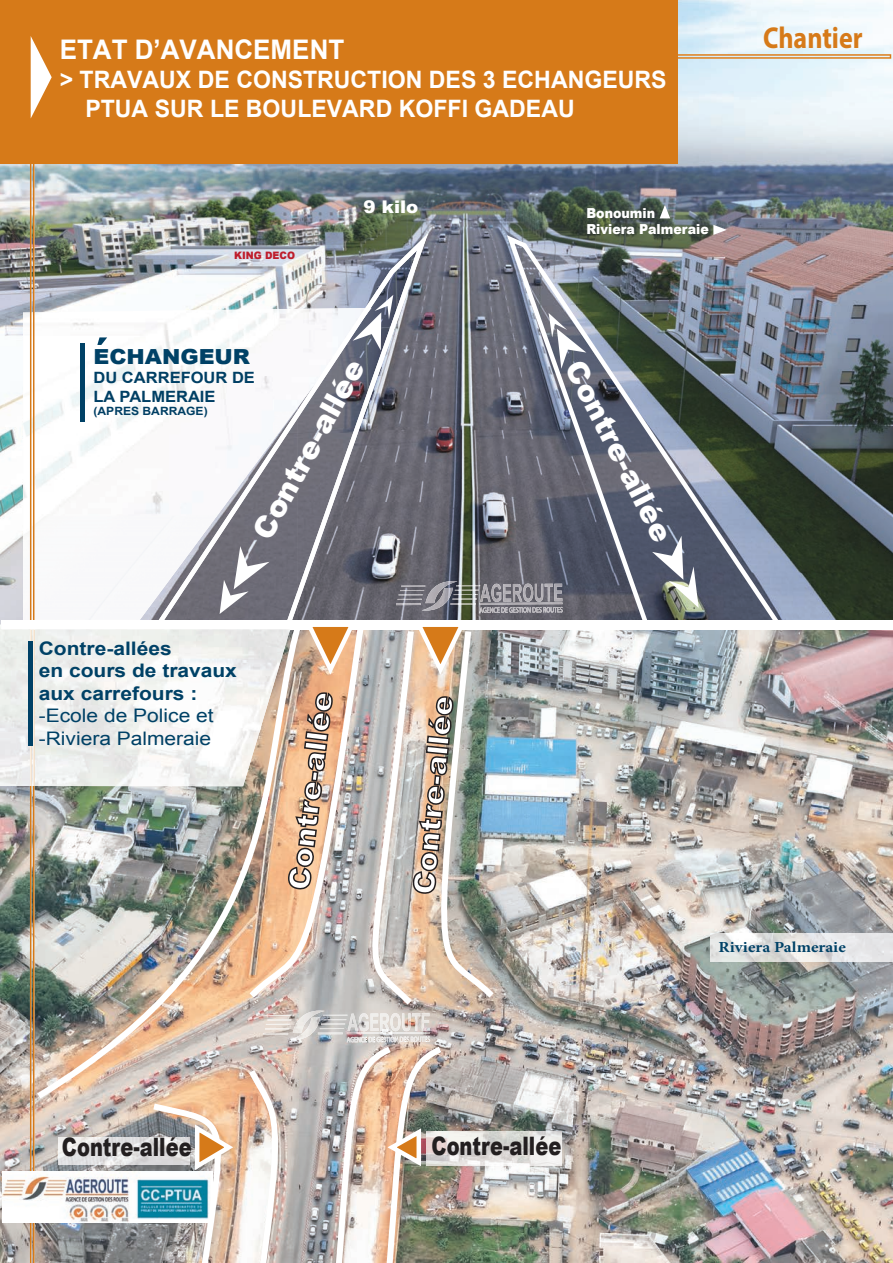
<style>
.page{position:relative;width:893px;height:1263px;background:#fff}
.page>*{position:absolute;margin:0;border:0;box-sizing:border-box;transform-origin:0 0}
.t1{font:700 30.3px "Myriad Pro";color:#d67a19;scale:.86 1}
.t2{font:900 29.55px "Arial";color:#fff}
.t3{font:700 27px "Arial";color:#fff;scale:.96 1}
.t4{font:900 25.5px "Arial";color:#231f20;scale:.76 1}
.t5{font:700 24px/28.8px "Arial";color:#fff;scale:.96 1}
.t6{font:900 20.85px "Arial";color:#004166;scale:1.06 1}
.t7{font:700 18.6px/22.4px "Arial";color:#004166;scale:1.12 1}
.t8{font:18.6px/22.4px "Arial";color:#004166;scale:1.12 1}
.t9{font:900 17.55px "Arial";color:#fff;scale:1.05 1}
.t10{font:700 15.6px/18.8px "Arial";color:#003f64;scale:1.06 1}
.t11{font:700 15.3px "Minion Pro";color:#004166;scale:1.11 1}
.t12{font:900 13.8px/16.6px "Arial";color:#fff;scale:.91 1}
.t13{font:700 11.4px "Arial";color:#003f64;scale:1.06 1}
.t14{font:900 10.2px "Arial";color:#be1d2c;scale:.94 1}
</style>
<div class="page">
<img style="left:0;top:0;width:893px;height:312px">
<img style="left:0;top:312px;width:23px;height:313px">
<img style="left:23px;top:312px;width:7px;height:234px">
<div style="left:0;top:0;width:678px;height:164px;background:#d67a19"></div>
<img style="left:30px;top:54px;width:861px;height:1209px">
<svg style="left:31px;top:37px;width:21px;height:81px"></svg>
<img style="left:320px;top:1032px;width:23px;height:2px">
<img style="left:320px;top:1029px;width:5px;height:3px">
<img style="left:304px;top:1029px;width:16px;height:11px">
<img style="left:347px;top:1029px;width:31px;height:2px">
<img style="left:380px;top:1029px;width:40px;height:2px">
<img style="left:422px;top:1029px;width:8px;height:2px">
<img style="left:347px;top:1032px;width:83px;height:2px">
<div style="left:1px;top:620px;width:892px;height:9px;background:#fff"></div>
<img style="left:711px;top:933px;width:182px;height:28px">
<img style="left:2px;top:1172px;width:145px;height:50px">
<img style="left:31px;top:1029px;width:273px;height:75px">
<img style="left:147px;top:1099px;width:88px;height:164px">
<svg style="left:244px;top:1063px;width:42px;height:200px"></svg>
<img style="left:329px;top:1036px;width:119px;height:227px">
<img style="left:426px;top:1132px;width:135px;height:34px">
<img style="left:58px;top:1137px;width:131px;height:27px">
<img style="left:1px;top:546px;width:562px;height:483px">
<p class="t3" style="left:60px;top:32px;width:298px">ETAT D’AVANCEMENT</p>
<p class="t5" style="left:85px;top:66px;width:607px;text-indent:-26px">&gt; TRAVAUX DE CONSTRUCTION DES 3 ECHANGEURS<br>PTUA SUR LE BOULEVARD KOFFI GADEAU</p>
<p class="t14" style="left:234px;top:248px;width:66px">KING DECO</p>
<p class="t9" style="left:364px;top:194px;width:54px">9 kilo</p>
<p class="t6" style="left:94px;top:341px;width:149px">ECHANGEUR</p>
<p class="t2" style="left:241px;top:526px;width:201px;rotate:-61deg">Contre-allée</p>
<p class="t10" style="left:94px;top:368px;width:154px">DU CARREFOUR DE<br>LA PALMERAIE</p>
<p class="t13" style="left:94px;top:404px;width:109px">(APRES BARRAGE)</p>
<p class="t12" style="left:586px;top:204px;width:136px">Bonoumin<br>Riviera Palmeraie</p>
<p class="t2" style="left:593px;top:352px;width:201px;rotate:63deg">Contre-allée</p>
<p class="t1" style="left:763px;top:18px;width:117px">Chantier</p>
<p class="t7" style="left:39px;top:638px;width:178px">Contre-allées<br>en cours de travaux aux carrefours :</p>
<p class="t8" style="left:39px;top:705px;width:158px">-Ecole de Police et -Riviera Palmeraie</p>
<p class="t2" style="left:277px;top:887px;width:201px;rotate:-83deg">Contre-allée</p>
<p class="t2" style="left:401px;top:892px;width:201px;rotate:-84deg">Contre-allée</p>
<p class="t11" style="left:718px;top:937px;width:116px">Riviera Palmeraie</p>
<p class="t4" style="left:62px;top:1128px;width:172px">Contre-allée</p>
<p class="t4" style="left:432px;top:1127px;width:172px">Contre-allée</p>
</div>
